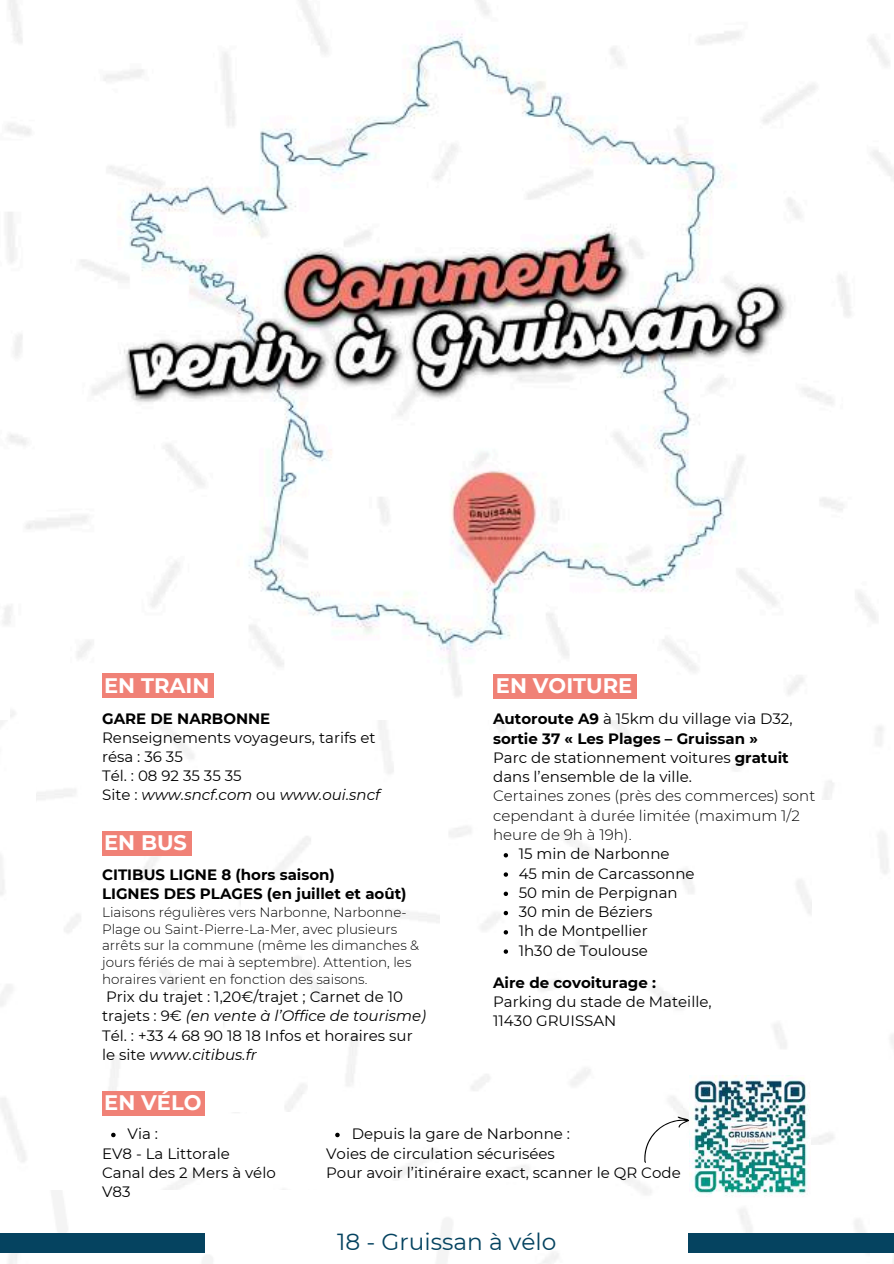
<style>
.page{position:relative;width:894px;height:1264px;background:#fff}
.page>*{position:absolute;margin:0;border:0;box-sizing:border-box;transform-origin:0 0}
.t1{font:23.25px "Montserrat";color:#054360}
.t2{font:700 21px "Montserrat";color:#fff}
.t3{font:15px/19.2px "Montserrat";color:#000}
.t4{font:700 15px/19.2px "Montserrat";color:#000}
.t5{font:300 15px/19.2px "Montserrat";color:#000}
.t6{font:300 13.5px/16.8px "Montserrat";color:#000}
.s1{font-style:italic}
.s2{font-weight:700}
</style>
<div class="page">
<img style="left:3px;top:0;width:890px;height:699px">
<img style="left:308px;top:1033px;width:182px;height:147px">
<img style="left:449px;top:826px;width:362px;height:134px">
<img style="left:10px;top:679px;width:230px;height:311px">
<img style="left:0;top:744px;width:35px;height:519px">
<div style="left:102px;top:673px;width:111px;height:25px;background:#f08176"></div>
<div style="left:102px;top:830px;width:90px;height:25px;background:#f08176"></div>
<div style="left:493px;top:674px;width:143px;height:24px;background:#f08176"></div>
<svg style="left:503px;top:853px;width:5px;height:4px"></svg>
<svg style="left:503px;top:872px;width:5px;height:4px"></svg>
<svg style="left:503px;top:891px;width:5px;height:5px"></svg>
<svg style="left:503px;top:910px;width:5px;height:5px"></svg>
<svg style="left:503px;top:930px;width:5px;height:4px"></svg>
<svg style="left:503px;top:949px;width:5px;height:4px"></svg>
<img style="left:35px;top:1190px;width:417px;height:73px">
<img style="left:507px;top:1144px;width:361px;height:119px">
<div style="left:0;top:1233px;width:205px;height:19px;background:#054360"></div>
<div style="left:688px;top:1233px;width:205px;height:19px;background:#054360"></div>
<div style="left:102px;top:1090px;width:102px;height:25px;background:#f08176"></div>
<img style="left:689px;top:1075px;width:121px;height:122px">
<svg style="left:630px;top:1105px;width:62px;height:58px"></svg>
<svg style="left:111px;top:1132px;width:5px;height:5px"></svg>
<svg style="left:335px;top:1132px;width:4px;height:5px"></svg>
<h2 class="t2" style="left:104px;top:672px;width:107px">EN TRAIN</h2>
<p class="t4" style="left:102px;top:709px;width:170px">GARE DE NARBONNE</p>
<p class="t3" style="left:102px;top:728px;width:279px">Renseignements voyageurs, tarifs et résa : 36 35<br>Tél. : 08 92 35 35 35<br>Site : <span class="s1">www.sncf.com</span> ou <span class="s1">www.oui.sncf</span></p>
<h2 class="t2" style="left:104px;top:829px;width:84px">EN BUS</h2>
<p class="t4" style="left:102px;top:864px;width:306px">CITIBUS LIGNE 8 (hors saison)<br>LIGNES DES PLAGES (en juillet et août)</p>
<p class="t6" style="left:102px;top:903px;width:318px">Liaisons régulières vers Narbonne, Narbonne-Plage ou Saint-Pierre-La-Mer, avec plusieurs arrêts sur la commune (même les dimanches &amp; jours fériés de mai à septembre). Attention, les horaires varient en fonction des saisons.</p>
<p class="t3" style="left:102px;top:987px;width:325px">Prix du trajet : 1,20€/trajet ; Carnet de 10 trajets : 9€ <span class="s1">(en vente à l’Office de tourisme)<br></span>Tél. : +33 4 68 90 18 18 Infos et horaires sur le site <span class="s1">www.citibus.fr</span></p>
<h2 class="t2" style="left:496px;top:672px;width:138px">EN VOITURE</h2>
<p class="t3" style="left:493px;top:709px;width:301px"><span class="s2">Autoroute A9</span> à 15km du village via D32, <span class="s2">sortie 37 « Les Plages – Gruissan » </span>Parc de stationnement voitures <span class="s2">gratuit </span>dans l’ensemble de la ville.</p>
<p class="t5" style="left:493px;top:786px;width:323px">Certaines zones (près des commerces) sont cependant à durée limitée (maximum 1/2 heure de 9h à 19h).</p>
<p class="t3" style="left:518px;top:844px;width:177px">15 min de Narbonne<br>45 min de Carcassonne<br>50 min de Perpignan<br>30 min de Béziers<br>1h de Montpellier<br>1h30 de Toulouse</p>
<p class="t4" style="left:493px;top:972px;width:164px">Aire de covoiturage :</p>
<p class="t3" style="left:493px;top:992px;width:220px">Parking du stade de Mateille,<br>11430 GRUISSAN</p>
<h2 class="t2" style="left:104px;top:1089px;width:99px">EN VÉLO</h2>
<p class="t3" style="left:102px;top:1124px;width:175px;text-indent:25px">Via :<br>EV8 - La Littorale<br>Canal des 2 Mers à vélo<br>V83</p>
<p class="t3" style="left:326px;top:1124px;width:356px;text-indent:25px">Depuis la gare de Narbonne :<br>Voies de circulation sécurisées<br>Pour avoir l’itinéraire exact, scanner le QR Code</p>
<h1 class="t1" style="left:337px;top:1227px;width:220px">18 - Gruissan à vélo</h1>
</div>
